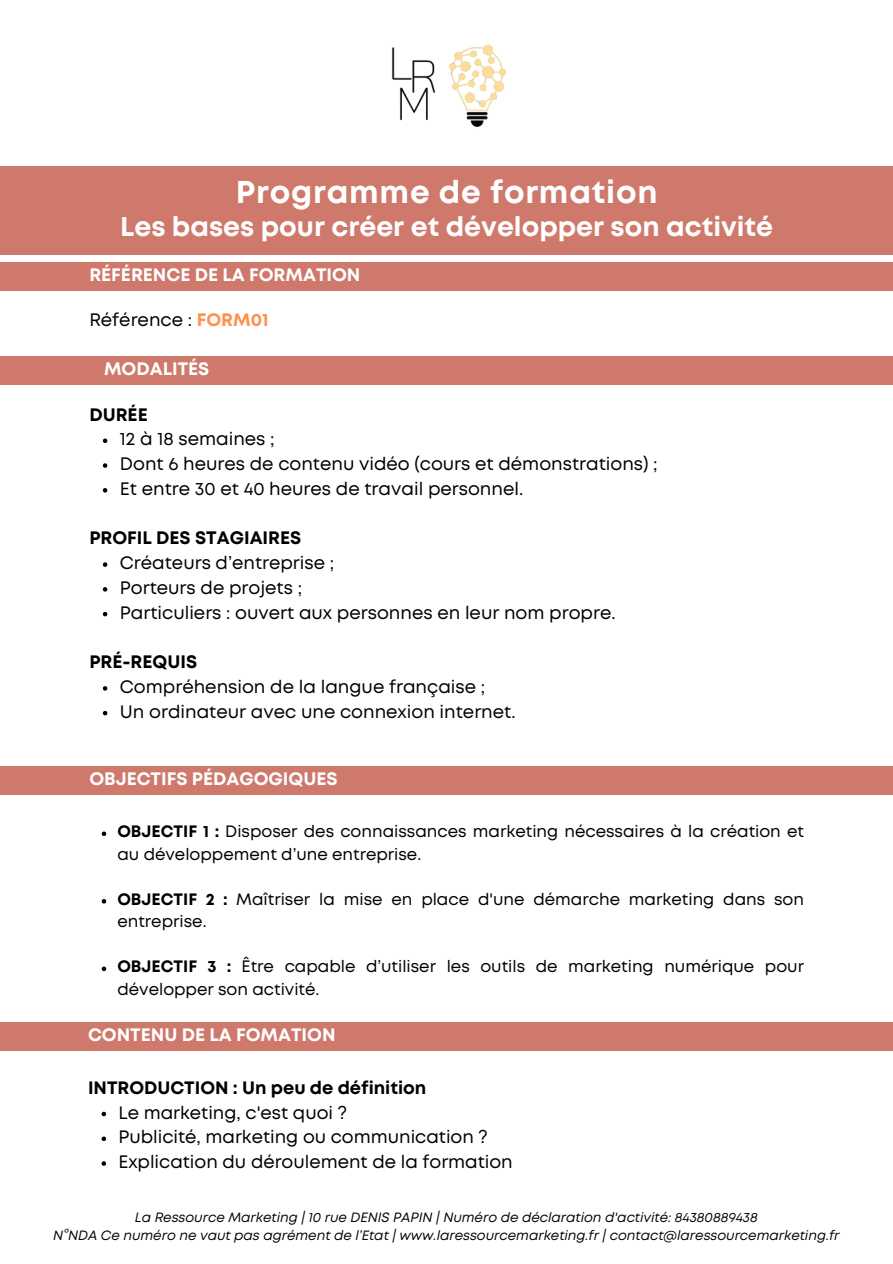
<style>
.page{position:relative;width:893px;height:1264px;background:#fff}
.page>*{position:absolute;margin:0;border:0;box-sizing:border-box;transform-origin:0 0}
.t1{font:700 31.5px "Mont";letter-spacing:.025em;color:#fff}
.t2{font:700 27px "Mont";color:#fff}
.t3{font:18px "Mont";color:#000}
.t4{font:700 18px "Mont";color:#fff}
.t5{font:700 18px "Mont";color:#000}
.t6{font:17.85px "Mont";color:#000}
.t7{font:700 17.85px "Mont";color:#000}
.t8{font:16.5px/22.5px "Mont";color:#000}
.t9{font:italic 13.35px "Mont";color:#000}
.s1{font-weight:700;color:#ff914d}
.s2{font-weight:700}
</style>
<div class="page">
<div style="left:0;top:166px;width:892px;height:89px;background:#ce796b"></div>
<div style="left:0;top:262px;width:892px;height:28px;background:#ce796b"></div>
<div style="left:0;top:357px;width:892px;height:28px;background:#ce796b"></div>
<div style="left:0;top:766px;width:892px;height:28px;background:#ce796b"></div>
<div style="left:0;top:1022px;width:892px;height:28px;background:#ce796b"></div>
<img style="left:391px;top:44px;width:115px;height:83px">
<svg style="left:103px;top:438px;width:4px;height:5px"></svg>
<svg style="left:103px;top:463px;width:4px;height:5px"></svg>
<svg style="left:103px;top:488px;width:4px;height:4px"></svg>
<svg style="left:103px;top:562px;width:4px;height:5px"></svg>
<svg style="left:103px;top:587px;width:4px;height:4px"></svg>
<svg style="left:103px;top:612px;width:4px;height:4px"></svg>
<svg style="left:103px;top:686px;width:4px;height:4px"></svg>
<svg style="left:103px;top:711px;width:4px;height:4px"></svg>
<svg style="left:102px;top:831px;width:4px;height:5px"></svg>
<svg style="left:102px;top:899px;width:4px;height:4px"></svg>
<svg style="left:102px;top:966px;width:4px;height:5px"></svg>
<svg style="left:102px;top:1111px;width:4px;height:5px"></svg>
<svg style="left:102px;top:1136px;width:4px;height:4px"></svg>
<svg style="left:102px;top:1161px;width:4px;height:4px"></svg>
<p class="t1" style="left:236px;top:180px;width:423px">Programme de formation</p>
<p class="t2" style="left:120px;top:216px;width:654px">Les bases pour créer et développer son activité</p>
<h3 class="t4" style="left:89px;top:268px;width:273px">RÉFÉRENCE DE LA FORMATION</h3>
<p class="t3" style="left:89px;top:313px;width:181px">Référence : <span class="s1">FORM01</span></p>
<p class="t4" style="left:104px;top:362px;width:107px">MODALITÉS</p>
<h1 class="t5" style="left:89px;top:407px;width:60px">DURÉE</h1>
<h2 class="t3" style="left:120px;top:432px;width:156px">12 à 18 semaines ;</h2>
<p class="t3" style="left:120px;top:457px;width:539px">Dont 6 heures de contenu vidéo (cours et démonstrations) ;</p>
<h5 class="t3" style="left:120px;top:482px;width:405px">Et entre 30 et 40 heures de travail personnel.</h5>
<p class="t5" style="left:89px;top:531px;width:213px">PROFIL DES STAGIAIRES</p>
<h3 class="t3" style="left:120px;top:556px;width:216px">Créateurs d’entreprise ;</h3>
<p class="t3" style="left:120px;top:581px;width:184px">Porteurs de projets ;</p>
<p class="t3" style="left:120px;top:605px;width:497px">Particuliers : ouvert aux personnes en leur nom propre.</p>
<p class="t5" style="left:89px;top:655px;width:109px">PRÉ-REQUIS</p>
<h3 class="t3" style="left:120px;top:680px;width:367px">Compréhension de la langue française ;</h3>
<p class="t3" style="left:120px;top:704px;width:397px">Un ordinateur avec une connexion internet.</p>
<p class="t4" style="left:89px;top:772px;width:250px">OBJECTIFS PÉDAGOGIQUES</p>
<p class="t8" style="left:117px;top:821px;width:688px"><span class="s2">OBJECTIF 1 :</span> Disposer des connaissances marketing nécessaires à la création et au développement d’une entreprise.</p>
<p class="t8" style="left:117px;top:888px;width:688px"><span class="s2">OBJECTIF 2 :</span> Maîtriser la mise en place d'une démarche marketing dans son entreprise.</p>
<p class="t8" style="left:117px;top:956px;width:688px"><span class="s2">OBJECTIF 3 :</span> Être capable d’utiliser les outils de marketing numérique pour développer son activité.</p>
<p class="t4" style="left:88px;top:1027px;width:249px">CONTENU DE LA FOMATION</p>
<h4 class="t7" style="left:88px;top:1080px;width:340px">INTRODUCTION : Un peu de définition</h4>
<p class="t6" style="left:118px;top:1105px;width:230px">Le marketing, c'est quoi ?</p>
<p class="t6" style="left:118px;top:1130px;width:371px">Publicité, marketing ou communication ?</p>
<p class="t6" style="left:118px;top:1155px;width:396px">Explication du déroulement de la formation</p>
<p class="t9" style="left:135px;top:1212px;width:624px">La Ressource Marketing | 10 rue DENIS PAPIN | Numéro de déclaration d'activité: 84380889438</p>
<p class="t9" style="left:53px;top:1230px;width:787px">N°NDA Ce numéro ne vaut pas agrément de l’Etat | www.laressourcemarketing.fr | contact@laressourcemarketing.fr</p>
</div>
